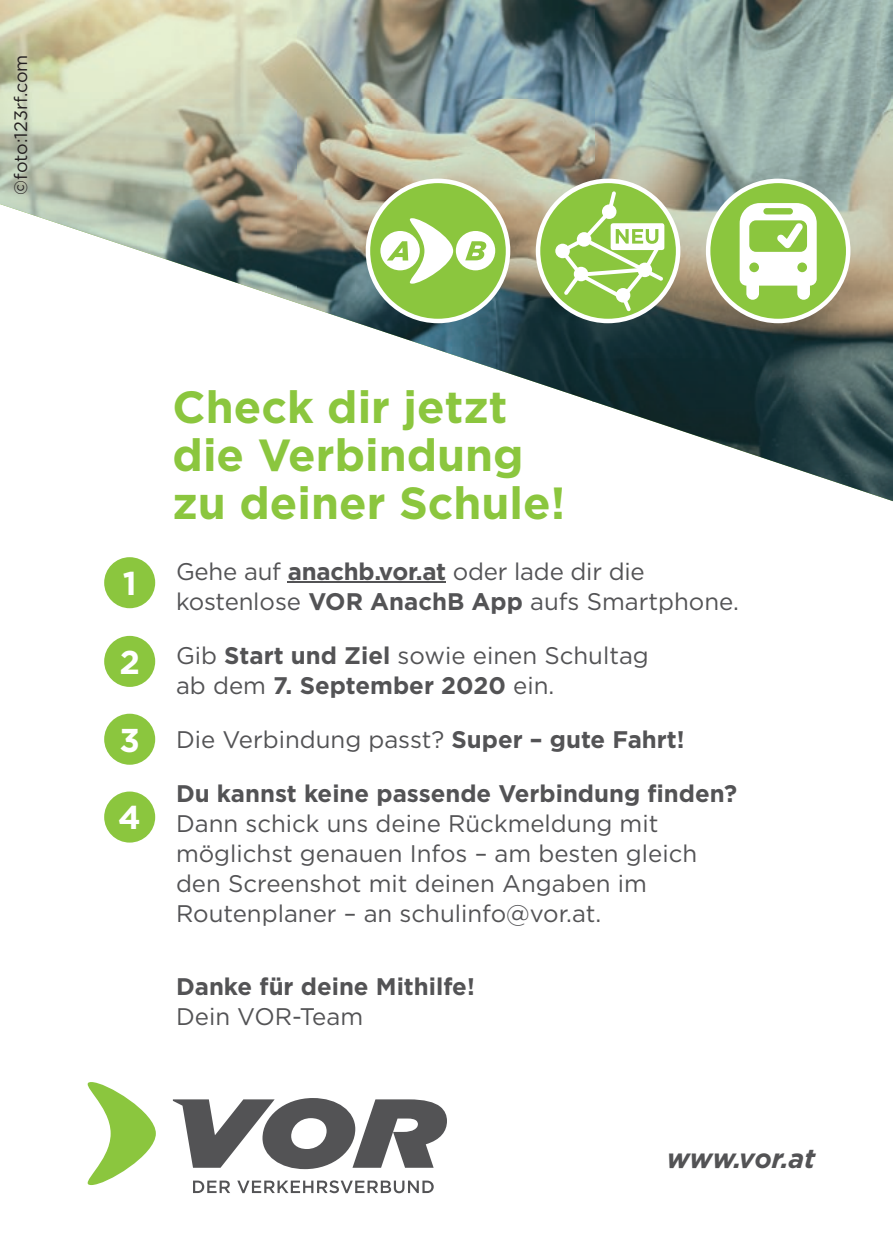
<style>
.page{position:relative;width:893px;height:1259px;background:#fff}
.page>*{position:absolute;margin:0;border:0;box-sizing:border-box;transform-origin:0 0}
.t1{font:700 45px/48px "Gotham";color:#8bc63e}
.t2{font:700 33px "Gotham";color:#fff}
.t3{font:italic 700 27px "Gotham";letter-spacing:-.01em;color:#535355}
.t4{font:24px/30px "Gotham";color:#535355}
.t5{font:700 24px "Gotham";color:#535355}
.t6{font:18px "Gotham";color:#231f20}
.s1{font-weight:700}
</style>
<div class="page">
<img style="left:0;top:0;width:893px;height:301px">
<img style="left:291px;top:301px;width:205px;height:68px">
<img style="left:496px;top:301px;width:298px;height:100px">
<img style="left:794px;top:301px;width:99px;height:200px">
<img style="left:592px;top:401px;width:202px;height:67px">
<svg style="left:173px;top:1098px;width:274px;height:71px"></svg>
<svg style="left:87px;top:1082px;width:69px;height:103px"></svg>
<svg style="left:193px;top:1180px;width:37px;height:13px"></svg>
<svg style="left:237px;top:1180px;width:197px;height:13px"></svg>
<hr style="left:288px;top:582px;width:158px;height:1px;background:#535355">
<div style="left:104px;top:557px;width:51px;height:51px;background:#8bc63e;border-radius:50%"></div>
<div style="left:104px;top:636px;width:51px;height:51px;background:#8bc63e;border-radius:50%"></div>
<div style="left:104px;top:713px;width:51px;height:52px;background:#8bc63e;border-radius:50%"></div>
<div style="left:104px;top:791px;width:51px;height:51px;background:#8bc63e;border-radius:50%"></div>
<svg style="left:536px;top:179px;width:144px;height:144px"></svg>
<svg style="left:706px;top:179px;width:144px;height:144px"></svg>
<svg style="left:366px;top:179px;width:144px;height:144px"></svg>
<p class="t6" style="left:9px;top:195px;width:142px;rotate:-90deg">©foto:123rf.com</p>
<h2 class="t2" style="left:123px;top:561px;width:15px">1</h2>
<h2 class="t2" style="left:119px;top:640px;width:22px">2</h2>
<h2 class="t2" style="left:119px;top:718px;width:22px">3</h2>
<h2 class="t2" style="left:118px;top:796px;width:24px">4</h2>
<h1 class="t1" style="left:173px;top:383px;width:394px">Check dir jetzt die Verbindung zu deiner Schule!</h1>
<p class="t4" style="left:176px;top:556px;width:564px">Gehe auf <span class="s1">anachb.vor.at</span> oder lade dir die kostenlose <span class="s1">VOR AnachB App</span> aufs Smartphone.</p>
<p class="t4" style="left:176px;top:640px;width:474px">Gib <span class="s1">Start und Ziel</span> sowie einen Schultag ab dem <span class="s1">7. September 2020</span> ein.</p>
<p class="t4" style="left:176px;top:724px;width:510px">Die Verbindung passt? <span class="s1">Super – gute Fahrt!</span></p>
<p class="t5" style="left:176px;top:777px;width:562px">Du kannst keine passende Verbindung finden?</p>
<p class="t4" style="left:176px;top:808px;width:523px">Dann schick uns deine Rückmeldung mit möglichst genauen Infos – am besten gleich den Screenshot mit deinen Angaben im Routenplaner – an schulinfo@vor.at.</p>
<p class="t5" style="left:176px;top:971px;width:300px">Danke für deine Mithilfe!</p>
<p class="t4" style="left:176px;top:1001px;width:189px">Dein VOR-Team</p>
<p class="t3" style="left:667px;top:1140px;width:150px">www.vor.at</p>
</div>
